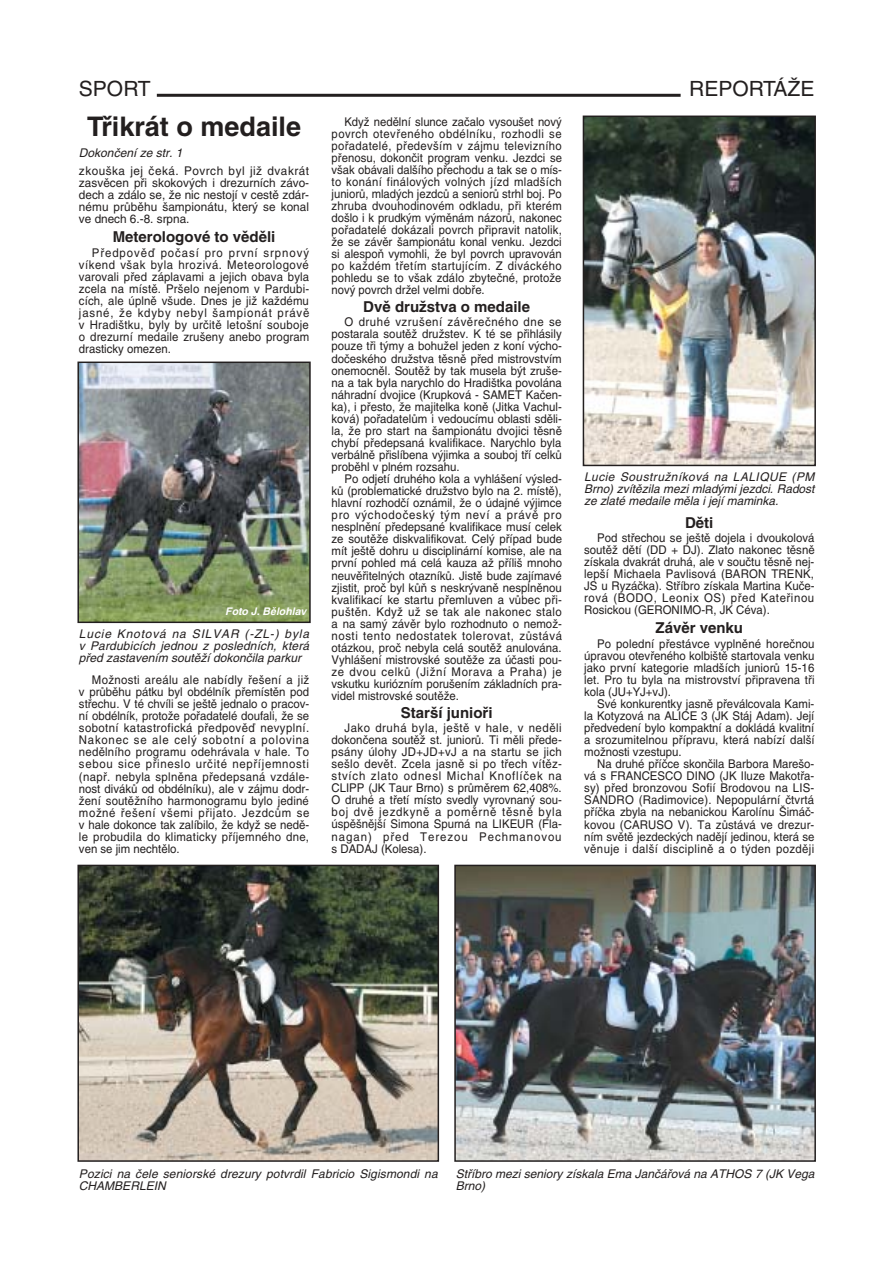
<style>
.page{position:relative;width:893px;height:1262px;background:#fff}
.page>*{position:absolute;margin:0;border:0;box-sizing:border-box;transform-origin:0 0}
.t1{font:700 27px "Helvetica CE";color:#231f1f}
.t2{font:21px "Helvetica CE";color:#231f1f}
.t3{font:700 15px "Helvetica CE";color:#231f1f}
.t4{font:12px/12px "Helvetica CE";letter-spacing:.005em;color:#231f1f;text-align:justify;scale:.95 1}
.t5{font:12px/12px "Helvetica CE";letter-spacing:.005em;color:#231f1f;text-align:justify;scale:.94 1}
.t6{font:italic 12px/12px "Helvetica CE";color:#231f1f}
.t7{font:12px/12px "Helvetica CE";letter-spacing:.005em;color:#231f1f;text-align:justify}
.t8{font:italic 700 10.5px "Helvetica CE";color:#fff}
</style>
<div class="page">
<hr style="left:157px;top:94px;width:523px;height:3px;background:#231f1f">
<img style="left:80px;top:867px;width:356px;height:291px">
<div style="left:77px;top:864px;width:362px;height:297px;border:2px solid #231f1f"></div>
<img style="left:457px;top:867px;width:355px;height:291px">
<div style="left:454px;top:864px;width:361px;height:297px;border:2px solid #231f1f"></div>
<img style="left:80px;top:364px;width:228px;height:256px">
<div style="left:77px;top:361px;width:234px;height:262px;border:2px solid #231f1f"></div>
<img style="left:585px;top:119px;width:227px;height:344px">
<div style="left:582px;top:116px;width:233px;height:350px;border:2px solid #231f1f"></div>
<h2 class="t2" style="left:79px;top:81px;width:73px">SPORT</h2>
<h2 class="t2" style="left:689px;top:81px;width:127px">REPORTÁŽE</h2>
<h1 class="t1" style="left:87px;top:117px;width:215px">Třikrát o medaile</h1>
<p class="t7" style="left:79px;top:166px;width:232px">zkouška jej čeká. Povrch byl již dvakrát zasvěcen při skokových i drezurních závo&shy;dech a zdálo se, že nic nestojí v cestě zdár&shy;nému průběhu šampionátu, který se konal ve dnech 6.-8. srpna.</p>
<p class="t3" style="left:113px;top:231px;width:164px">Meterologové to věděli</p>
<p class="t4" style="left:79px;top:248px;width:244px;text-indent:13px">Předpověď počasí pro první srpnový víkend však byla hrozivá. Meteorologové varovali před záplavami a jejich obava byla zcela na místě. Pršelo nejenom v Pardubi&shy;cích, ale úplně všude. Dnes je již každému jasné, že kdyby nebyl šampionát právě v Hradištku, byly by určitě letošní souboje o drezurní medaile zrušeny anebo program drasticky omezen.</p>
<p class="t6" style="left:79px;top:148px;width:105px">Dokončení ze str. 1</p>
<p class="t8" style="left:225px;top:608px;width:83px">Foto J. Bělohlav</p>
<p class="t6" style="left:79px;top:629px;width:232px;text-align:justify">Lucie Knotová na SILVAR (-ZL-) byla v Pardubicích jednou z posledních, která před zastavením soutěží dokončila parkur</p>
<p class="t4" style="left:79px;top:675px;width:244px;text-indent:13px">Možnosti areálu ale nabídly řešení a již v průběhu pátku byl obdélník přemístěn pod střechu. V té chvíli se ještě jednalo o pracov&shy;ní obdélník, protože pořadatelé doufali, že se sobotní katastrofická předpověď nevyplní.<br>Nakonec se ale celý sobotní a polovina nedělního programu odehrávala v hale. To sebou sice přineslo určité nepříjemnosti (např. nebyla splněna předepsaná vzdále&shy;nost diváků od obdélníku), ale v zájmu dodr&shy;žení soutěžního harmonogramu bylo jediné možné řešení všemi přijato. Jezdcům se v hale dokonce tak zalíbilo, že když se nedě&shy;le probudila do klimaticky příjemného dne, ven se jim nechtělo.</p>
<p class="t5" style="left:331px;top:117px;width:247px;text-indent:13px">Když nedělní slunce začalo vysoušet nový povrch otevřeného obdélníku, rozhodli se pořadatelé, především v zájmu televizního přenosu, dokončit program venku. Jezdci se však obávali dalšího přechodu a tak se o mís&shy;to konání finálových volných jízd mladších juniorů, mladých jezdců a seniorů strhl boj. Po zhruba dvouhodinovém odkladu, při kterém došlo i k prudkým výměnám názorů, nakonec pořadatelé dokázali povrch připravit natolik, že se závěr šampionátu konal venku. Jezdci si alespoň vymohli, že byl povrch upravován po každém třetím startujícím. Z diváckého pohledu se to však zdálo zbytečné, protože nový povrch držel velmi dobře.</p>
<p class="t3" style="left:363px;top:301px;width:168px">Dvě družstva o medaile</p>
<p class="t4" style="left:331px;top:317px;width:244px;text-indent:13px">O druhé vzrušení závěrečného dne se postarala soutěž družstev. K té se přihlásily pouze tři týmy a bohužel jeden z koní výcho&shy;dočeského družstva těsně před mistrovstvím onemocněl. Soutěž by tak musela být zruše&shy;na a tak byla narychlo do Hradištka povolána náhradní dvojice (Krupková - SAMET Kačen&shy;ka), i přesto, že majitelka koně (Jitka Vachul&shy;ková) pořadatelům i vedoucímu oblasti sděli&shy;la, že pro start na šampionátu dvojici těsně chybí předepsaná kvalifikace. Narychlo byla verbálně přislíbena výjimka a souboj tří celků proběhl v plném rozsahu.</p>
<p class="t4" style="left:331px;top:474px;width:244px;text-indent:13px">Po odjetí druhého kola a vyhlášení výsled&shy;ků (problematické družstvo bylo na 2. místě), hlavní rozhodčí oznámil, že o údajné výjimce pro východočeský tým neví a právě pro nesplnění předepsané kvalifikace musí celek ze soutěže diskvalifikovat. Celý případ bude mít ještě dohru u disciplinární komise, ale na první pohled má celá kauza až příliš mnoho neuvěřitelných otazníků. Jistě bude zajímavé zjistit, proč byl kůň s neskrývaně nesplněnou kvalifikací ke startu přemluven a vůbec při&shy;puštěn. Když už se tak ale nakonec stalo a na samý závěr bylo rozhodnuto o nemož&shy;nosti tento nedostatek tolerovat, zůstává otázkou, proč nebyla celá soutěž anulována.<br>Vyhlášení mistrovské soutěže za účasti pou&shy;ze dvou celků (Jižní Morava a Praha) je vskutku kuriózním porušením základních pra&shy;videl mistrovské soutěže.</p>
<p class="t3" style="left:401px;top:707px;width:93px">Starší junioři</p>
<p class="t4" style="left:331px;top:723px;width:244px;text-indent:13px">Jako druhá byla, ještě v hale, v neděli dokončena soutěž st. juniorů. Ti měli přede&shy;psány úlohy JD+JD+vJ a na startu se jich sešlo devět. Zcela jasně si po třech vítěz&shy;stvích zlato odnesl Michal Knoflíček na CLIPP (JK Taur Brno) s průměrem 62,408%.<br>O druhé a třetí místo svedly vyrovnaný sou&shy;boj dvě jezdkyně a poměrně těsně byla úspěšnější Simona Spurná na LIKEUR (Fla&shy;nagan) před Terezou Pechmanovou s DADAJ (Kolesa).</p>
<p class="t6" style="left:584px;top:472px;width:232px;text-align:justify">Lucie Soustružníková na LALIQUE (PM Brno) zvítězila mezi mladými jezdci. Radost ze zlaté medaile měla i její maminka.</p>
<p class="t3" style="left:685px;top:517px;width:30px">Děti</p>
<p class="t4" style="left:584px;top:533px;width:244px;text-indent:13px">Pod střechou se ještě dojela i dvoukolová soutěž dětí (DD + DJ). Zlato nakonec těsně získala dvakrát druhá, ale v součtu těsně nej&shy;lepší Michaela Pavlisová (BARON TRENK, JS u Ryzáčka). Stříbro získala Martina Kuče&shy;rová (BODO, Leonix OS) před Kateřinou Rosickou (GERONIMO-R, JK Céva).</p>
<p class="t3" style="left:655px;top:622px;width:89px">Závěr venku</p>
<p class="t4" style="left:584px;top:639px;width:244px;text-indent:13px">Po polední přestávce vyplněné horečnou úpravou otevřeného kolbiště startovala venku jako první kategorie mladších juniorů 15-16 let. Pro tu byla na mistrovství připravena tři kola (JU+YJ+vJ).</p>
<p class="t4" style="left:584px;top:699px;width:244px;text-indent:13px">Své konkurentky jasně převálcovala Kami&shy;la Kotyzová na ALICE 3 (JK Stáj Adam). Její předvedení bylo kompaktní a dokládá kvalitní a srozumitelnou přípravu, která nabízí další možnosti vzestupu.</p>
<p class="t4" style="left:584px;top:759px;width:244px;text-indent:13px">Na druhé příčce skončila Barbora Marešo&shy;vá s FRANCESCO DINO (JK Iluze Makotřa&shy;sy) před bronzovou Sofií Brodovou na LIS-SANDRO (Radimovice). Nepopulární čtvrtá příčka zbyla na nebanickou Karolínu Šimáč&shy;kovou (CARUSO V). Ta zůstává ve drezur&shy;ním světě jezdeckých nadějí jedinou, která se věnuje i další disciplině a o týden později</p>
<p class="t6" style="left:79px;top:1168px;width:360px">Pozici na čele seniorské drezury potvrdil Fabricio Sigismondi na<br>CHAMBERLEIN</p>
<p class="t6" style="left:456px;top:1168px;width:360px">Stříbro mezi seniory získala Ema Jančářová na ATHOS 7 (JK Vega<br>Brno)</p>
</div>
